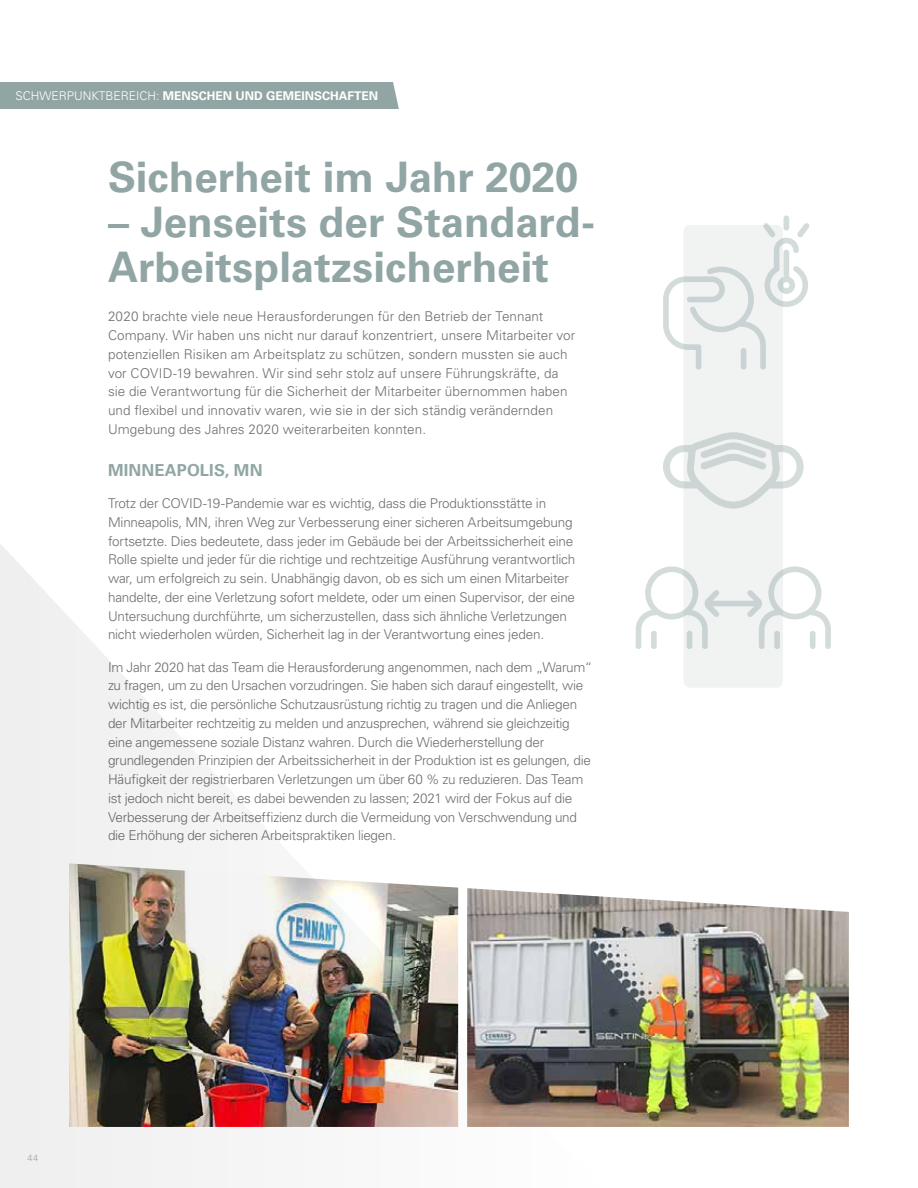
<style>
.page{position:relative;width:918px;height:1188px;background:#fff}
.page>*{position:absolute;margin:0;border:0;box-sizing:border-box;transform-origin:0 0}
.t1{font:700 42px/45px "Univers LT Std";color:#91a5a5}
.t2{font:700 16.5px "Univers LT Std";letter-spacing:.01em;color:#91a5a5}
.t3{font:300 13.5px/18.8px "Univers LT Std";letter-spacing:-.015em;color:#6d6e71}
.t4{font:300 13.5px/18.8px "Univers LT Std";letter-spacing:.005em;color:#6d6e71}
.t5{font:700 12px "Univers LT Std";color:#fff}
.t6{font:300 9px "Univers LT Std";color:#a7a9ac}
.s1{font-weight:300}
</style>
<div class="page">
<img style="left:603px;top:896px;width:246px;height:231px">
<img style="left:0;top:544px;width:603px;height:644px">
<div style="left:684px;top:225px;width:99px;height:463px;background:#f1f2f2;border-radius:6px"></div>
<svg style="left:636px;top:566px;width:195px;height:83px"></svg>
<div style="left:810px;top:631px;width:6px;height:18px;background:#d3dbdb;border-radius:3px"></div>
<div style="left:774px;top:631px;width:6px;height:18px;background:#cad3d3;border-radius:3px"></div>
<div style="left:784px;top:215px;width:5px;height:16px;background:#d3dbdb;border-radius:3px"></div>
<svg style="left:663px;top:223px;width:146px;height:147px"></svg>
<svg style="left:663px;top:433px;width:140px;height:75px"></svg>
<div style="left:0;top:82px;width:399px;height:27px;background:#91a5a5"></div>
<p class="t5" style="left:16px;top:89px;width:364px"><span class="s1">SCHWERPUNKTBEREICH:</span> MENSCHEN UND GEMEINSCHAFTEN</p>
<h1 class="t1" style="left:108px;top:155px;width:472px">Sicherheit im Jahr 2020</h1>
<h1 class="t1" style="left:108px;top:200px;width:489px">– Jenseits der Standard-<br>Arbeitsplatzsicherheit</h1>
<p class="t4" style="left:108px;top:307px;width:469px">2020 brachte viele neue Herausforderungen für den Betrieb der Tennant Company. Wir haben uns nicht nur darauf konzentriert, unsere Mitarbeiter vor potenziellen Risiken am Arbeitsplatz zu schützen, sondern mussten sie auch vor COVID-19 bewahren. Wir sind sehr stolz auf unsere Führungskräfte, da sie die Verantwortung für die Sicherheit der Mitarbeiter übernommen haben und flexibel und innovativ waren, wie sie in der sich ständig verändernden Umgebung des Jahres 2020 weiterarbeiten konnten.</p>
<p class="t2" style="left:108px;top:460px;width:156px">MINNEAPOLIS, MN</p>
<p class="t3" style="left:108px;top:494px;width:469px">Trotz der COVID-19-Pandemie war es wichtig, dass die Produktionsstätte in Minneapolis, MN, ihren Weg zur Verbesserung einer sicheren Arbeitsumgebung fortsetzte. Dies bedeutete, dass jeder im Gebäude bei der Arbeitssicherheit eine Rolle spielte und jeder für die richtige und rechtzeitige Ausführung verantwortlich war, um erfolgreich zu sein. Unabhängig davon, ob es sich um einen Mitarbeiter handelte, der eine Verletzung sofort meldete, oder um einen Supervisor, der eine Untersuchung durchführte, um sicherzustellen, dass sich ähnliche Verletzungen nicht wiederholen würden, Sicherheit lag in der Verantwortung eines jeden.</p>
<p class="t3" style="left:108px;top:658px;width:486px">Im Jahr 2020 hat das Team die Herausforderung angenommen, nach dem „Warum“ zu fragen, um zu den Ursachen vorzudringen. Sie haben sich darauf eingestellt, wie wichtig es ist, die persönliche Schutzausrüstung richtig zu tragen und die Anliegen der Mitarbeiter rechtzeitig zu melden und anzusprechen, während sie gleichzeitig eine angemessene soziale Distanz wahren. Durch die Wiederherstellung der grundlegenden Prinzipien der Arbeitssicherheit in der Produktion ist es gelungen, die Häufigkeit der registrierbaren Verletzungen um über 60 % zu reduzieren. Das Team ist jedoch nicht bereit, es dabei bewenden zu lassen; 2021 wird der Fokus auf die Verbesserung der Arbeitseffizienz durch die Vermeidung von Verschwendung und die Erhöhung der sicheren Arbeitspraktiken liegen.</p>
<p class="t6" style="left:28px;top:1152px;width:12px">44</p>
</div>
